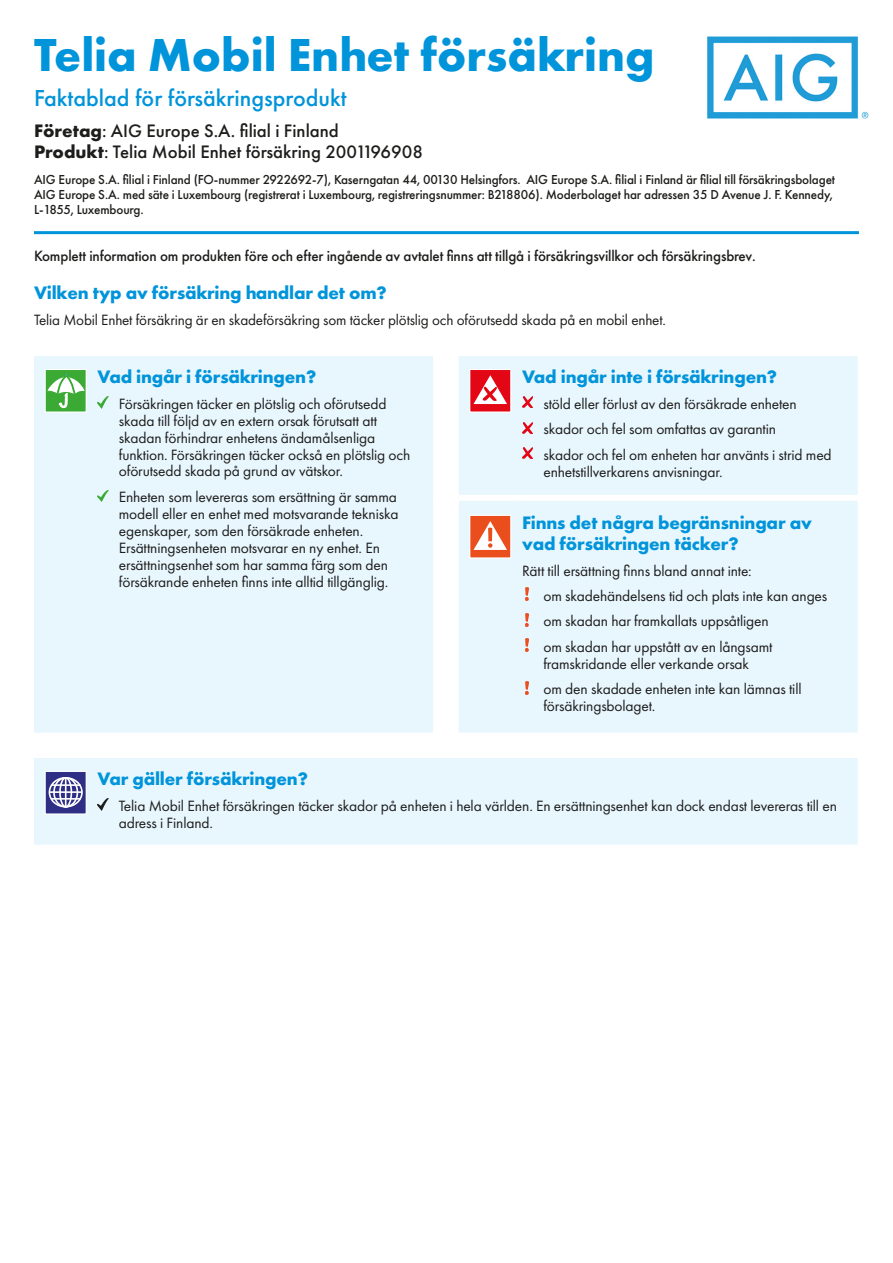
<style>
.page{position:relative;width:893px;height:1263px;background:#fff}
.page>*{position:absolute;margin:0;border:0;box-sizing:border-box;transform-origin:0 0}
.t1{font:700 48px "Futura PT";color:#0094da}
.t2{font:500 24px "Futura PT";color:#0094da}
.t3{font:700 18.75px/21px "Futura PT";letter-spacing:-.01em;color:#0094da}
.t4{font:500 18.75px/21px "Futura PT";color:#1d1d1b}
.t5{font:15.45px/17px "Futura PT";letter-spacing:-.01em;color:#1d1d1b}
.t6{font:500 15.45px "Futura PT";letter-spacing:-.01em;color:#1d1d1b}
.t7{font:500 13.5px/15px "Futura PT";letter-spacing:-.01em;color:#1d1d1b}
.s1{font-weight:700}
</style>
<div class="page">
<svg style="left:34px;top:356px;width:824px;height:488px;background:#e9f6fe"></svg>
<div style="left:459px;top:495px;width:59px;height:6px;background:#fff"></div>
<div style="left:518px;top:495px;width:340px;height:6px;background:#fff"></div>
<div style="left:433px;top:499px;width:26px;height:6px;background:#fff"></div>
<div style="left:45px;top:369px;width:41px;height:43px;background:#3baa35"></div>
<svg style="left:47px;top:373px;width:38px;height:35px"></svg>
<div style="left:45px;top:369px;width:42px;height:44px;border:1px solid #fff"></div>
<svg style="left:98px;top:397px;width:10px;height:12px"></svg>
<svg style="left:98px;top:490px;width:10px;height:12px"></svg>
<div style="left:470px;top:369px;width:41px;height:43px;background:#e30614"></div>
<svg style="left:473px;top:375px;width:34px;height:29px"></svg>
<div style="left:469px;top:369px;width:42px;height:44px;border:1px solid #fff"></div>
<svg style="left:522px;top:397px;width:11px;height:11px"></svg>
<svg style="left:522px;top:422px;width:11px;height:11px"></svg>
<svg style="left:522px;top:448px;width:11px;height:10px"></svg>
<div style="left:470px;top:515px;width:41px;height:43px;background:#e94e1c"></div>
<svg style="left:473px;top:521px;width:34px;height:29px"></svg>
<div style="left:469px;top:515px;width:42px;height:43px;border:1px solid #fff"></div>
<svg style="left:525px;top:588px;width:4px;height:13px"></svg>
<svg style="left:525px;top:613px;width:4px;height:13px"></svg>
<svg style="left:525px;top:639px;width:4px;height:13px"></svg>
<svg style="left:525px;top:681px;width:4px;height:13px"></svg>
<svg style="left:47px;top:773px;width:38px;height:39px"></svg>
<div style="left:49px;top:777px;width:34px;height:30px;border:2px solid #fff;border-radius:50%"></div>
<div style="left:53px;top:777px;width:25px;height:30px;border:2px solid #fff;border-radius:50%"></div>
<div style="left:59px;top:777px;width:13px;height:30px;border:2px solid #fff;border-radius:50%"></div>
<hr style="left:65px;top:778px;width:2px;height:29px;background:#fff">
<hr style="left:52px;top:784px;width:28px;height:2px;background:#fff">
<hr style="left:52px;top:798px;width:28px;height:2px;background:#fff">
<hr style="left:49px;top:791px;width:33px;height:2px;background:#fff">
<div style="left:45px;top:771px;width:42px;height:43px;border:1px solid #fff"></div>
<svg style="left:98px;top:799px;width:10px;height:12px"></svg>
<img style="left:707px;top:36px;width:162px;height:83px">
<hr style="left:34px;top:231px;width:825px;height:3px;background:#0094da">
<h1 class="t1" style="left:34px;top:24px;width:622px">Telia Mobil Enhet försäkring</h1>
<h2 class="t2" style="left:34px;top:83px;width:314px">Faktablad för försäkringsprodukt</h2>
<p class="t4" style="left:34px;top:121px;width:391px"><span class="s1">Företag</span>: AIG Europe S.A. filial i Finland<br><span class="s1">Produkt</span>: Telia Mobil Enhet försäkring 2001196908</p>
<p class="t7" style="left:34px;top:172px;width:803px">AIG Europe S.A. filial i Finland (FO-nummer 2922692-7), Kaserngatan 44, 00130 Helsingfors. AIG Europe S.A. filial i Finland är filial till försäkringsbolaget<br>AIG Europe S.A. med säte i Luxembourg (registrerat i Luxembourg, registreringsnummer: B218806). Moderbolaget har adressen 35 D Avenue J. F. Kennedy,<br>L-1855, Luxembourg.</p>
<p class="t6" style="left:34px;top:246px;width:723px">Komplett information om produkten före och efter ingående av avtalet finns att tillgå i försäkringsvillkor och försäkringsbrev.</p>
<p class="t3" style="left:34px;top:282px;width:354px">Vilken typ av försäkring handlar det om?</p>
<p class="t5" style="left:34px;top:311px;width:633px">Telia Mobil Enhet försäkring är en skadeförsäkring som täcker plötslig och oförutsedd skada på en mobil enhet.</p>
<p class="t3" style="left:98px;top:366px;width:220px">Vad ingår i försäkringen?</p>
<p class="t5" style="left:119px;top:395px;width:293px">Försäkringen täcker en plötslig och oförutsedd skada till följd av en extern orsak förutsatt att skadan förhindrar enhetens ändamålsenliga funktion. Försäkringen täcker också en plötslig och oförutsedd skada på grund av vätskor.</p>
<p class="t5" style="left:119px;top:488px;width:281px">Enheten som levereras som ersättning är samma modell eller en enhet med motsvarande tekniska egenskaper, som den försäkrade enheten.<br>Ersättningsenheten motsvarar en ny enhet. En ersättningsenhet som har samma färg som den försäkrande enheten finns inte alltid tillgänglig.</p>
<p class="t3" style="left:522px;top:366px;width:256px">Vad ingår inte i försäkringen?</p>
<p class="t5" style="left:543px;top:391px;width:290px;line-height:25.5px">stöld eller förlust av den försäkrade enheten skador och fel som omfattas av garantin<br>skador och fel om enheten har använts i strid med</p>
<p class="t5" style="left:543px;top:463px;width:181px">enhetstillverkarens anvisningar.</p>
<p class="t3" style="left:522px;top:512px;width:291px">Finns det några begränsningar av vad försäkringen täcker?</p>
<p class="t5" style="left:543px;top:558px;width:285px;line-height:25.5px;text-indent:-21px">Rätt till ersättning finns bland annat inte:<br>om skadehändelsens tid och plats inte kan anges om skadan har framkallats uppsåtligen<br>om skadan har uppstått av en långsamt</p>
<p class="t5" style="left:543px;top:651px;width:260px;line-height:25.5px">framskridande eller verkande orsak<br>om den skadade enheten inte kan lämnas till</p>
<p class="t5" style="left:543px;top:698px;width:114px">försäkringsbolaget.</p>
<p class="t3" style="left:98px;top:768px;width:212px">Var gäller försäkringen?</p>
<p class="t5" style="left:119px;top:797px;width:720px">Telia Mobil Enhet försäkringen täcker skador på enheten i hela världen. En ersättningsenhet kan dock endast levereras till en adress i Finland.</p>
</div>
